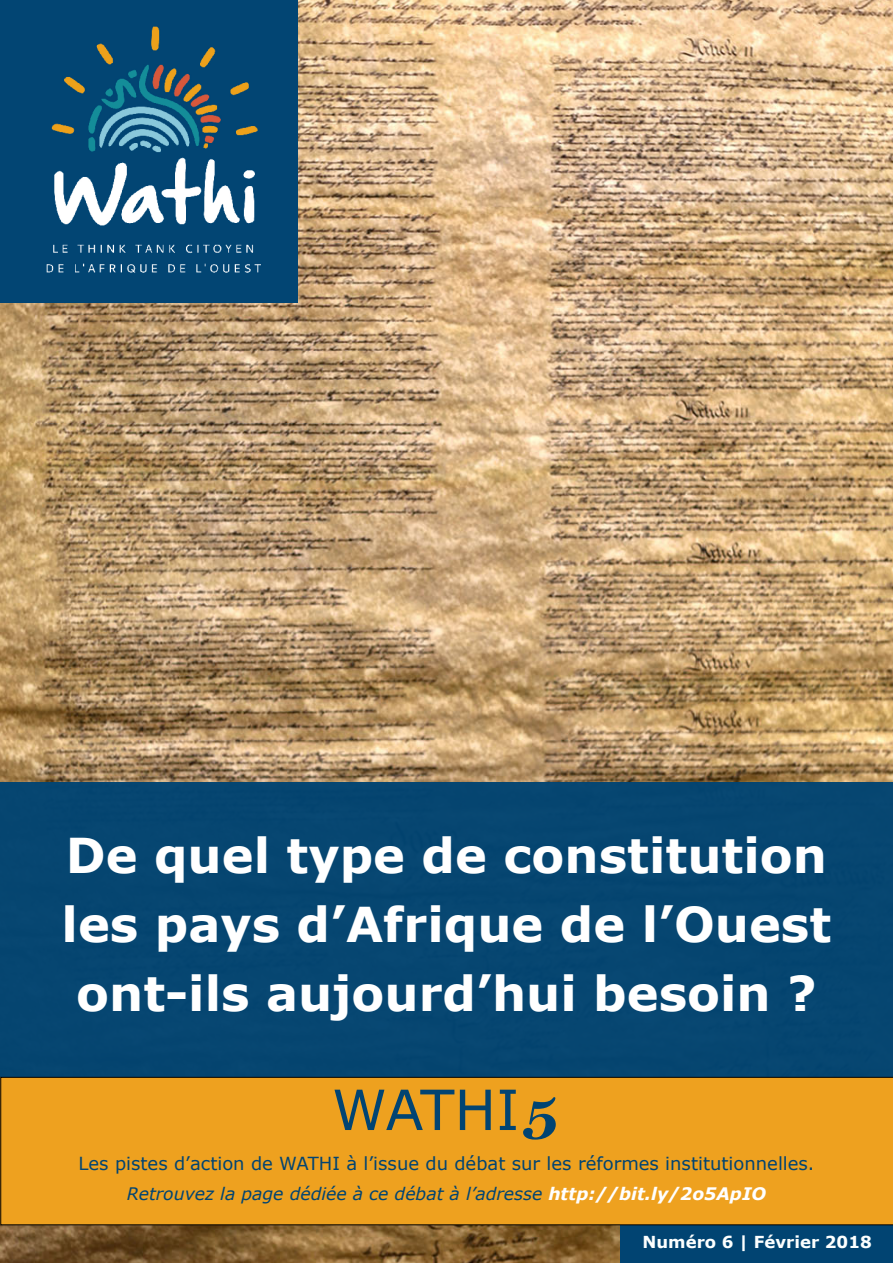
<style>
.page{position:relative;width:893px;height:1263px;background:#fff}
.page>*{position:absolute;margin:0;border:0;box-sizing:border-box;transform-origin:0 0}
.t1{font:55.5px "Verdana";letter-spacing:-.01em;color:#014472}
.t2{font:700 48px/69px "Verdana";color:#fff;text-align:center}
.t3{font:18px "Verdana";color:#014472}
.t4{font:italic 17.25px "Verdana";color:#014472}
.t5{font:700 16.5px "Verdana";color:#fcffff}
.s1{font-family:"Bell MT Bold";font-size:70.8px}
.s2{font-weight:700;color:#fff}
</style>
<div class="page">
<img style="left:0;top:0;width:893px;height:1263px">
<div style="left:0;top:782px;width:893px;height:295px;background:#014472"></div>
<div style="left:621px;top:1225px;width:272px;height:38px;background:#014472"></div>
<img style="left:0;top:0;width:297px;height:303px">
<div style="left:1px;top:1077px;width:892px;height:148px;background:#eea11f"></div>
<div style="left:0;top:1077px;width:893px;height:148px;border:1px solid #000"></div>
<p class="t2" style="left:62px;top:820px;width:771px">De quel type de constitution les pays d’Afrique de l’Ouest ont-ils aujourd’hui besoin ?</p>
<p class="t1" style="left:332px;top:1072px;width:232px">WATHI<span class="s1">5</span></p>
<p class="t3" style="left:79px;top:1151px;width:737px">Les pistes d’action de WATHI à l’issue du débat sur les réformes institutionnelles.</p>
<p class="t4" style="left:127px;top:1182px;width:641px">Retrouvez la page dédiée à ce débat à l’adresse <span class="s2">http://bit.ly/2o5ApIO</span></p>
<p class="t5" style="left:643px;top:1230px;width:231px">Numéro 6 | Février 2018</p>
</div>
